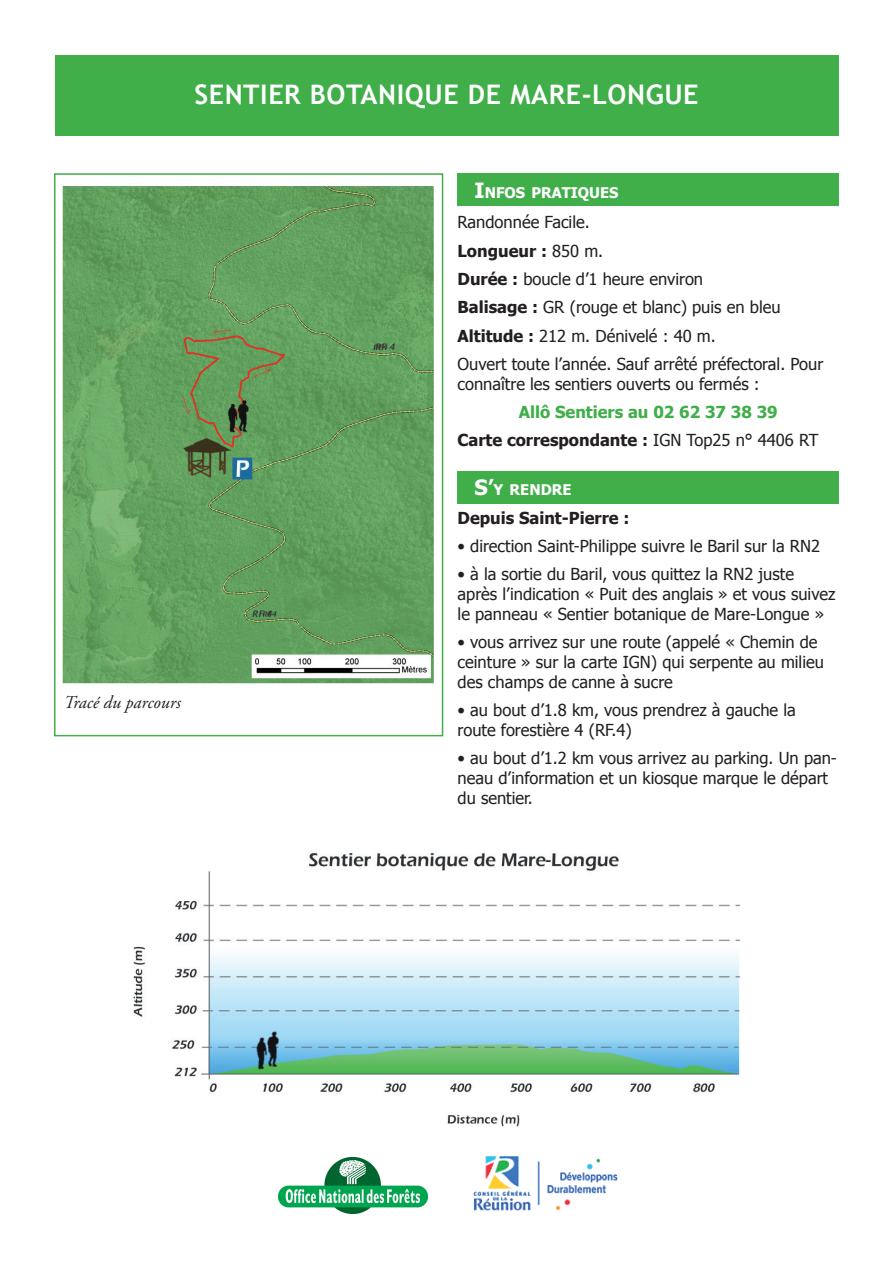
<style>
.page{position:relative;width:893px;height:1263px;background:#fff}
.page>*{position:absolute;margin:0;border:0;box-sizing:border-box;transform-origin:0 0}
.t1{font:700 27px "Trebuchet MS";letter-spacing:.02em;color:#fff}
.t2{font:italic 18px "Adobe Garamond Pro";color:#231f20}
.t3{font:16.5px/19.8px "Tahoma";color:#231f20}
.t4{font:700 16.5px/28.3px "Tahoma";color:#40ae49}
.t5{font:700 16.5px "Tahoma";color:#231f20}
.t6{font:700 14.7px "Tahoma";color:#fff}
.t7{font:italic 600 9px "Lucida Sans";color:#383839}
.s1{font-size:21px}
.s2{font-weight:700}
.s3{color:#231f20}
.s4{font-weight:400;color:#231f20}
</style>
<div class="page">
<div style="left:55px;top:55px;width:783px;height:81px;background:#40ae49"></div>
<img style="left:63px;top:186px;width:371px;height:497px">
<div style="left:458px;top:471px;width:381px;height:33px;background:#40ae49"></div>
<div style="left:458px;top:173px;width:381px;height:33px;background:#40ae49"></div>
<img style="left:133px;top:853px;width:608px;height:274px">
<img style="left:279px;top:1158px;width:148px;height:56px">
<img style="left:473px;top:1156px;width:145px;height:55px">
<div style="left:54px;top:173px;width:389px;height:563px;border:2px solid #40ae49"></div>
<h1 class="t1" style="left:194px;top:77px;width:354px">SENTIER BOTANIQUE DE MARE</h1>
<h1 class="t1" style="left:582px;top:77px;width:100px">-LONGUE</h1>
<p class="t2" style="left:64px;top:691px;width:118px">Tracé du parcours</p>
<p class="t7" style="left:252px;top:609px;width:22px">RF 4</p>
<p class="t7" style="left:375px;top:342px;width:22px">RF 4</p>
<p class="t6" style="left:475px;top:182px;width:145px"><span class="s1">I</span>nfos pratiques</p>
<p class="t3" style="left:458px;top:207px;width:367px;line-height:28.3px">Randonnée Facile.<br><span class="s2">Longueur :</span> 850 m.<br><span class="s2">Durée :</span> boucle d’1 heure environ<br><span class="s2">Balisage :</span> GR (rouge et blanc) puis en bleu<br><span class="s2">Altitude :</span> 212 m. Dénivelé : 40 m.<br>Ouvert toute l’année. Sauf arrêté préfectoral. Pour</p>
<p class="t3" style="left:458px;top:373px;width:304px">connaître les sentiers ouverts ou fermés :</p>
<p class="t4" style="left:458px;top:397px;width:362px;text-indent:61px">Allô Sentiers au 02 62 37 38 39<br><span class="s3">Carte correspondante :</span> <span class="s4">IGN Top25 n° 4406 RT</span></p>
<p class="t6" style="left:475px;top:479px;width:98px"><span class="s1">S’</span>y rendre</p>
<p class="t5" style="left:458px;top:506px;width:173px">Depuis Saint-Pierre :</p>
<p class="t3" style="left:458px;top:535px;width:364px">• direction Saint-Philippe suivre le Baril sur la RN2</p>
<p class="t3" style="left:458px;top:564px;width:379px">• à la sortie du Baril, vous quittez la RN2 juste après l’indication « Puit des anglais » et vous suivez le panneau « Sentier botanique de Mare-Longue »</p>
<p class="t3" style="left:458px;top:632px;width:368px">• vous arrivez sur une route (appelé « Chemin de ceinture » sur la carte IGN) qui serpente au milieu des champs de canne à sucre</p>
<p class="t3" style="left:458px;top:699px;width:340px">• au bout d’1.8 km, vous prendrez à gauche la route forestière 4 (RF.4)</p>
<p class="t3" style="left:458px;top:748px;width:381px">• au bout d’1.2 km vous arrivez au parking. Un pan&shy;neau d’information et un kiosque marque le départ du sentier.</p>
</div>
